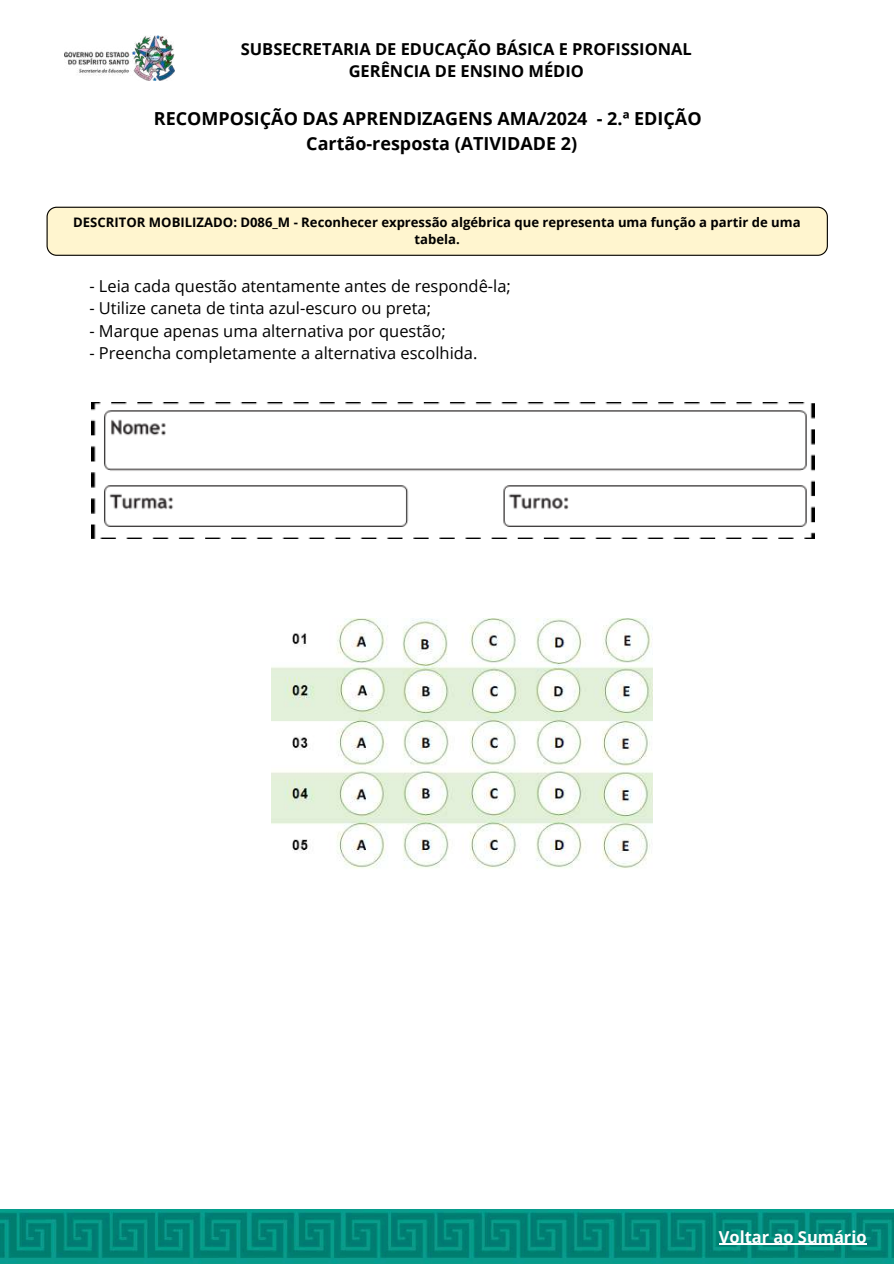
<style>
.page{position:relative;width:894px;height:1264px;background:#fff}
.page>*{position:absolute;margin:0;border:0;box-sizing:border-box;transform-origin:0 0}
.t1{font:700 18px/24.8px "Open Sans";color:#000}
.t2{font:16.5px "Open Sans";color:#000}
.t3{font:700 16.5px/22.5px "Open Sans";color:#000;text-align:center}
.t4{font:700 16.5px "Open Sans";color:#fff}
.t5{font:700 13.05px/17.4px "Open Sans";color:#000;text-align:center}
</style>
<div class="page">
<img style="left:64px;top:36px;width:110px;height:45px">
<img style="left:91px;top:402px;width:722px;height:136px">
<img style="left:0;top:1209px;width:893px;height:54px">
<hr style="left:718px;top:1243px;width:148px;height:1px;background:#fff">
<div style="left:47px;top:207px;width:780px;height:49px;background:#fff5cf"></div>
<img style="left:271px;top:618px;width:381px;height:251px">
<p class="t3" style="left:241px;top:37px;width:452px">SUBSECRETARIA DE EDUCAÇÃO BÁSICA E PROFISSIONAL<br>GERÊNCIA DE ENSINO MÉDIO</p>
<p class="t1" style="left:306px;top:106px;width:397px;text-indent:-152px">RECOMPOSIÇÃO DAS APRENDIZAGENS AMA/2024 - 2.ª EDIÇÃO<br>Cartão-resposta (ATIVIDADE 2)</p>
<p class="t5" style="left:73px;top:213px;width:728px">DESCRITOR MOBILIZADO: D086_M - Reconhecer expressão algébrica que representa uma função a partir de uma tabela.</p>
<p class="t2" style="left:89px;top:274px;width:423px">- Leia cada questão atentamente antes de respondê-la;</p>
<p class="t2" style="left:89px;top:297px;width:343px">- Utilize caneta de tinta azul-escuro ou preta;</p>
<p class="t2" style="left:89px;top:319px;width:358px">- Marque apenas uma alternativa por questão;</p>
<p class="t2" style="left:89px;top:342px;width:389px">- Preencha completamente a alternativa escolhida.</p>
<p class="t4" style="left:718px;top:1224px;width:149px">Voltar ao Sumário</p>
</div>
